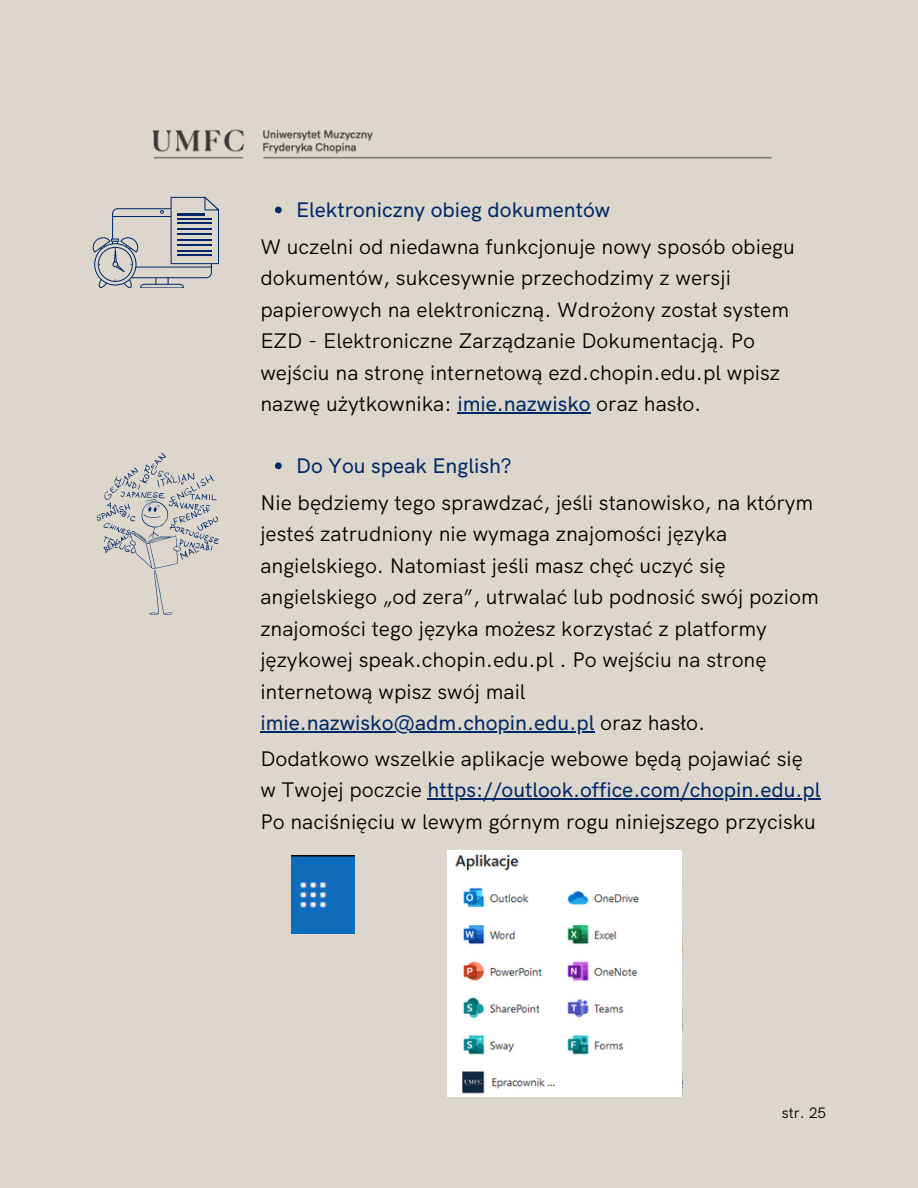
<style>
.page{position:relative;width:918px;height:1188px;background:#dcd6cd}
.page>*{position:absolute;margin:0;border:0;box-sizing:border-box;transform-origin:0 0}
.t1{font:21px/31.5px "HK Grotesk";color:#000}
.t2{font:500 21px "HK Grotesk";color:#002965}
.t3{font:15px "HK Grotesk";color:#000}
.s1{font-weight:500;color:#002965}
.s2{font-weight:400;color:#000}
</style>
<div class="page">
<img style="left:152px;top:129px;width:620px;height:30px">
<svg style="left:92px;top:197px;width:127px;height:91px"></svg>
<hr style="left:177px;top:213px;width:27px;height:2px;background:#002965">
<hr style="left:177px;top:218px;width:35px;height:1px;background:#002965">
<hr style="left:177px;top:223px;width:35px;height:1px;background:#002965">
<hr style="left:177px;top:229px;width:35px;height:1px;background:#002965">
<hr style="left:177px;top:233px;width:35px;height:2px;background:#002965">
<hr style="left:177px;top:239px;width:35px;height:2px;background:#002965">
<hr style="left:177px;top:244px;width:35px;height:1px;background:#002965">
<hr style="left:177px;top:250px;width:35px;height:1px;background:#002965">
<hr style="left:177px;top:255px;width:35px;height:1px;background:#002965">
<svg style="left:97px;top:453px;width:122px;height:162px"></svg>
<img style="left:292px;top:855px;width:63px;height:79px">
<img style="left:448px;top:850px;width:235px;height:247px">
<hr style="left:260px;top:731px;width:334px;height:1px;background:#002965">
<svg style="left:275px;top:207px;width:7px;height:6px"></svg>
<hr style="left:457px;top:412px;width:134px;height:2px;background:#002965">
<svg style="left:275px;top:462px;width:7px;height:7px"></svg>
<hr style="left:428px;top:798px;width:393px;height:2px;background:#002965">
<p class="t2" style="left:296px;top:196px;width:316px">Elektroniczny obieg dokumentów</p>
<h1 class="t1" style="left:260px;top:230px;width:536px">W uczelni od niedawna funkcjonuje nowy sposób obiegu dokumentów, sukcesywnie przechodzimy z wersji papierowych na elektroniczną. Wdrożony został system EZD - Elektroniczne Zarządzanie Dokumentacją. Po wejściu na stronę internetową ezd.chopin.edu.pl wpisz nazwę użytkownika: <span class="s1">imie.nazwisko</span> oraz hasło.</h1>
<p class="t2" style="left:296px;top:452px;width:217px">Do You speak English?</p>
<p class="t1" style="left:260px;top:486px;width:560px">Nie będziemy tego sprawdzać, jeśli stanowisko, na którym jesteś zatrudniony nie wymaga znajomości języka angielskiego. Natomiast jeśli masz chęć uczyć się angielskiego „od zera”, utrwalać lub podnosić swój poziom znajomości tego języka możesz korzystać z platformy językowej speak.chopin.edu.pl . Po wejściu na stronę internetową wpisz swój mail</p>
<p class="t2" style="left:260px;top:709px;width:446px">imie.nazwisko@adm.chopin.edu.pl <span class="s2">oraz hasło.</span></p>
<p class="t1" style="left:260px;top:742px;width:562px">Dodatkowo wszelkie aplikacje webowe będą pojawiać się w Twojej poczcie <span class="s1">https://outlook.office.com/chopin.edu.pl</span></p>
<h1 class="t1" style="left:260px;top:805px;width:557px">Po naciśnięciu w lewym górnym rogu niniejszego przycisku</h1>
<h1 class="t3" style="left:782px;top:1103px;width:46px">str. 25</h1>
</div>
